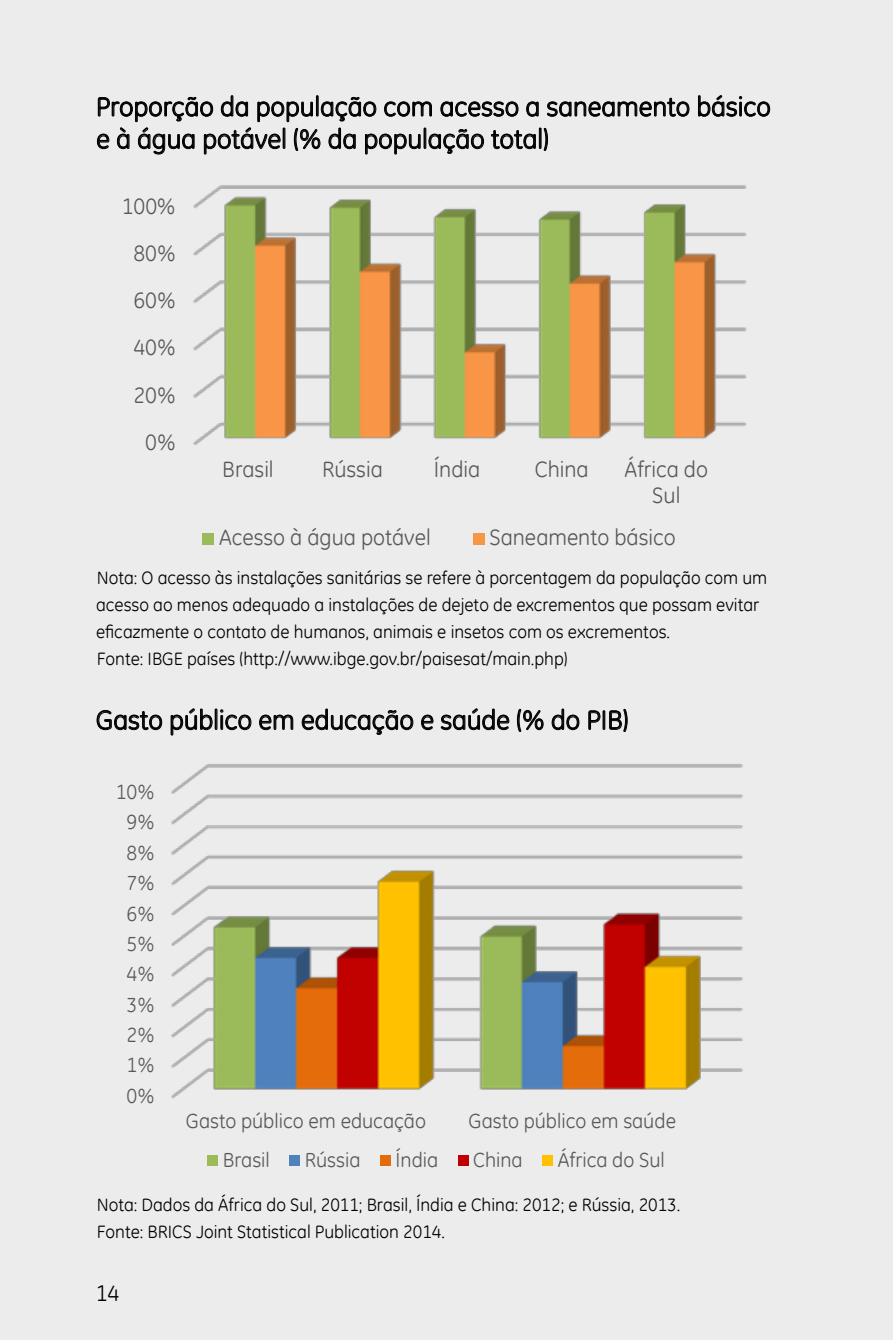
<style>
.page{position:relative;width:893px;height:1340px;background:#fff}
.page>*{position:absolute;margin:0;border:0;box-sizing:border-box;transform-origin:0 0}
.t1{font:27px/32.4px "GE Inspira";color:#000}
.t2{font:22.5px "GE Inspira";color:#000}
.t3{font:22.28px/25.9px "GE Inspira";color:#595959;text-align:center}
.t4{font:20.47px "GE Inspira";color:#595959}
.t5{font:18px/27px "GE Inspira";color:#000}
</style>
<div class="page">
<div style="left:0;top:0;width:893px;height:1339px;background:#ececec"></div>
<svg style="left:698px;top:95px;width:72px;height:22px"></svg>
<svg style="left:97px;top:95px;width:593px;height:60px"></svg>
<img style="left:193px;top:185px;width:554px;height:260px">
<div style="left:202px;top:532px;width:12px;height:12px;background:#9bbb59"></div>
<div style="left:473px;top:532px;width:11px;height:12px;background:#f79646"></div>
<svg style="left:96px;top:710px;width:66px;height:20px"></svg>
<svg style="left:170px;top:708px;width:43px;height:27px"></svg>
<div style="left:215px;top:708px;width:2px;height:21px;border:1px solid #000"></div>
<svg style="left:220px;top:709px;width:32px;height:21px"></svg>
<svg style="left:259px;top:714px;width:34px;height:16px"></svg>
<svg style="left:302px;top:708px;width:112px;height:27px"></svg>
<svg style="left:421px;top:714px;width:13px;height:16px"></svg>
<svg style="left:440px;top:708px;width:70px;height:22px"></svg>
<svg style="left:517px;top:708px;width:27px;height:24px"></svg>
<svg style="left:551px;top:708px;width:29px;height:22px"></svg>
<svg style="left:588px;top:708px;width:40px;height:24px"></svg>
<img style="left:171px;top:764px;width:572px;height:334px">
<div style="left:207px;top:1155px;width:11px;height:10px;background:#9bbb59"></div>
<div style="left:289px;top:1155px;width:11px;height:10px;background:#4f81bd"></div>
<div style="left:380px;top:1155px;width:11px;height:10px;background:#e46c0a"></div>
<div style="left:458px;top:1155px;width:10px;height:10px;background:#c00000"></div>
<div style="left:542px;top:1155px;width:11px;height:10px;background:#ffc000"></div>
<h1 class="t1" style="left:96px;top:90px;width:676px">Proporção da população com acesso a saneamento básico e à água potável (% da população total)</h1>
<p class="t3" style="left:122px;top:192px;width:55px">100%</p>
<p class="t3" style="left:133px;top:240px;width:44px">80%</p>
<p class="t3" style="left:133px;top:287px;width:44px">60%</p>
<p class="t3" style="left:133px;top:334px;width:44px">40%</p>
<p class="t3" style="left:133px;top:381px;width:44px">20%</p>
<p class="t3" style="left:145px;top:428px;width:32px">0%</p>
<p class="t3" style="left:222px;top:455px;width:53px">Brasil</p>
<p class="t3" style="left:322px;top:455px;width:62px">Rússia</p>
<p class="t3" style="left:434px;top:455px;width:48px">Índia</p>
<p class="t3" style="left:535px;top:455px;width:55px">China</p>
<p class="t3" style="left:625px;top:455px;width:85px">África do<br>Sul</p>
<p class="t3" style="left:219px;top:524px;width:213px">Acesso à água potável</p>
<p class="t3" style="left:490px;top:524px;width:188px">Saneamento básico</p>
<p class="t5" style="left:96px;top:563px;width:673px">Nota: O acesso às instalações sanitárias se refere à porcentagem da população com um acesso ao menos adequado a instalações de dejeto de excrementos que possam evitar eficazmente o contato de humanos, animais e insetos com os excrementos.<br>Fonte: IBGE países (http://www.ibge.gov.br/paisesat/main.php)</p>
<h1 class="t1" style="left:96px;top:703px;width:534px">Gasto público em educação e saúde (% do PIB)</h1>
<p class="t4" style="left:116px;top:778px;width:40px">10%</p>
<p class="t4" style="left:127px;top:809px;width:30px">9%</p>
<p class="t4" style="left:127px;top:839px;width:30px">8%</p>
<p class="t4" style="left:127px;top:870px;width:30px">7%</p>
<p class="t4" style="left:127px;top:900px;width:30px">6%</p>
<p class="t4" style="left:127px;top:930px;width:30px">5%</p>
<p class="t4" style="left:127px;top:961px;width:30px">4%</p>
<p class="t4" style="left:127px;top:991px;width:30px">3%</p>
<p class="t4" style="left:127px;top:1021px;width:30px">2%</p>
<p class="t4" style="left:127px;top:1052px;width:30px">1%</p>
<p class="t4" style="left:127px;top:1082px;width:30px">0%</p>
<p class="t4" style="left:186px;top:1107px;width:242px">Gasto público em educação</p>
<p class="t4" style="left:469px;top:1107px;width:209px">Gasto público em saúde</p>
<p class="t4" style="left:223px;top:1146px;width:49px">Brasil</p>
<p class="t4" style="left:305px;top:1146px;width:57px">Rússia</p>
<p class="t4" style="left:396px;top:1146px;width:44px">Índia</p>
<p class="t4" style="left:473px;top:1146px;width:51px">China</p>
<p class="t4" style="left:558px;top:1146px;width:109px">África do Sul</p>
<p class="t5" style="left:97px;top:1190px;width:585px">Nota: Dados da África do Sul, 2011; Brasil, Índia e China: 2012; e Rússia, 2013.<br>Fonte: BRICS Joint Statistical Publication 2014.</p>
<p class="t2" style="left:96px;top:1278px;width:25px">14</p>
</div>
